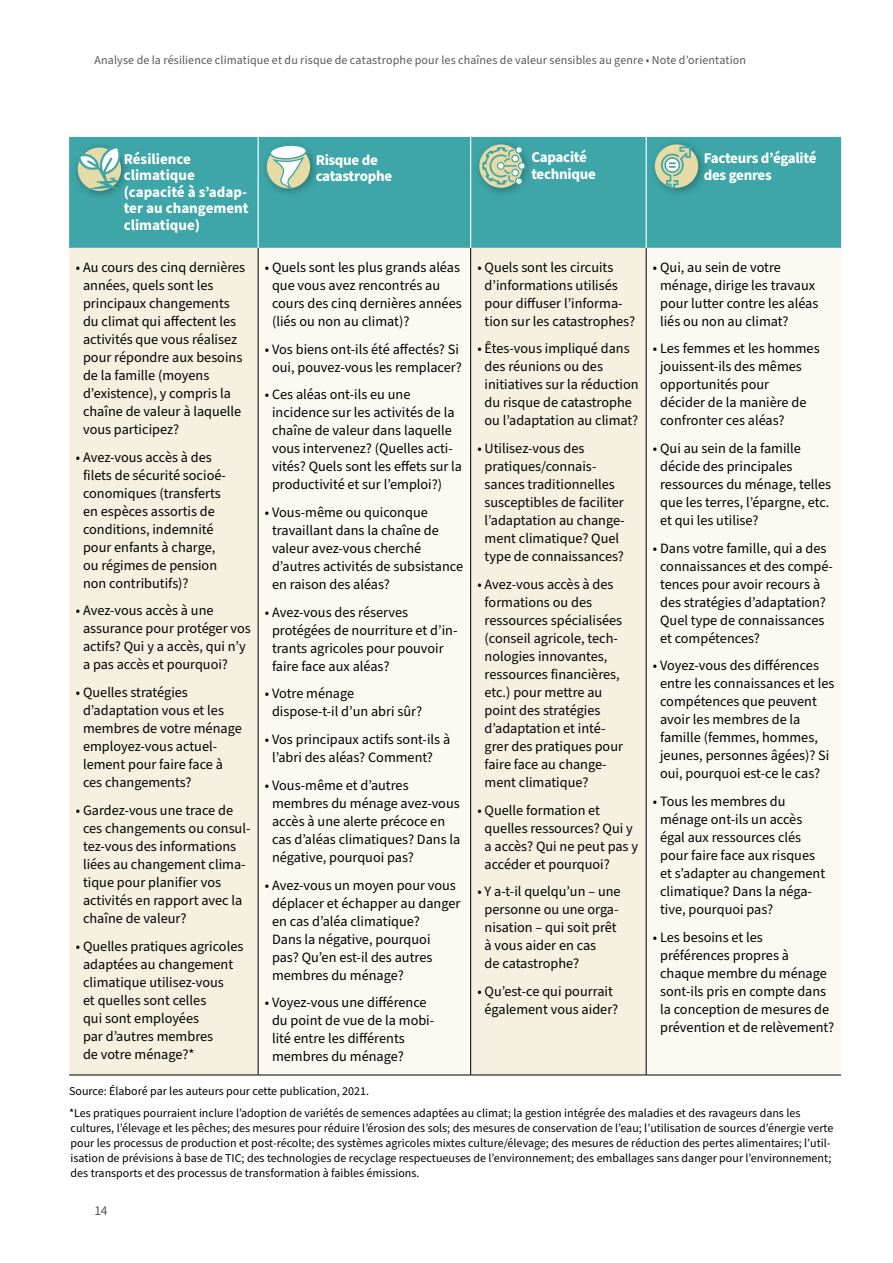
<style>
.page{position:relative;width:893px;height:1263px;background:#fff}
.page>*{position:absolute;margin:0;border:0;box-sizing:border-box;transform-origin:0 0}
.t1{font:700 15px/16.5px "Source Sans Pro";color:#fff}
.t2{font:700 15px/16.5px "Source Sans Pro";letter-spacing:-.02em;color:#fff}
.t3{font:14.25px/18px "Source Sans Pro";color:#000}
.t4{font:13.5px "Source Sans Pro";color:#58585b}
.t5{font:12px/15px "Source Sans Pro";color:#000}
.t6{font:12px "Source Sans Pro";letter-spacing:.01em;color:#58585b}
</style>
<div class="page">
<div style="left:69px;top:137px;width:772px;height:111px;background:#3ea6a8"></div>
<div style="left:69px;top:248px;width:189px;height:827px;background:#f5f0e0"></div>
<svg style="left:259px;top:248px;width:582px;height:827px;fill:#fbf9f2"></svg>
<hr style="left:258px;top:248px;width:1px;height:827px;background:#000">
<hr style="left:470px;top:248px;width:1px;height:827px;background:#000">
<hr style="left:646px;top:248px;width:1px;height:827px;background:#000">
<hr style="left:69px;top:1075px;width:189px;height:1px;background:#000">
<hr style="left:258px;top:1075px;width:213px;height:1px;background:#000">
<hr style="left:471px;top:1075px;width:175px;height:1px;background:#000">
<hr style="left:646px;top:1075px;width:195px;height:1px;background:#000">
<hr style="left:258px;top:137px;width:1px;height:111px;background:#fff">
<hr style="left:470px;top:137px;width:1px;height:111px;background:#fff">
<hr style="left:646px;top:137px;width:1px;height:111px;background:#fff">
<div style="left:72px;top:141px;width:59px;height:61px;background:#000;opacity:.3"></div>
<svg style="left:78px;top:146px;width:45px;height:44px;background:#9cc5b2"></svg>
<div style="left:261px;top:139px;width:59px;height:60px;background:#000;opacity:.3"></div>
<div style="left:267px;top:145px;width:43px;height:43px;background:#e6daa5;border-radius:50%"></div>
<svg style="left:269px;top:145px;width:39px;height:47px"></svg>
<div style="left:473px;top:138px;width:60px;height:61px;background:#000;opacity:.3"></div>
<svg style="left:479px;top:144px;width:44px;height:44px"></svg>
<svg style="left:482px;top:146px;width:44px;height:39px;background:#a2c5aa"></svg>
<div style="left:649px;top:138px;width:59px;height:61px;background:#000;opacity:.3"></div>
<div style="left:655px;top:144px;width:43px;height:44px;background:#e6daa5;border-radius:50%"></div>
<svg style="left:660px;top:147px;width:31px;height:42px"></svg>
<p class="t6" style="left:94px;top:52px;width:653px">Analyse de la résilience climatique et du risque de catastrophe pour les chaînes de valeur sensibles au genre • Note d’orientation</p>
<p class="t1" style="left:124px;top:151px;width:126px">Résilience climatique (capacité à s’adap&shy;ter au changement climatique)</p>
<p class="t2" style="left:316px;top:152px;width:78px">Risque de catastrophe</p>
<p class="t2" style="left:531px;top:149px;width:66px">Capacité technique</p>
<p class="t2" style="left:704px;top:150px;width:114px">Facteurs d’égalité des genres</p>
<p class="t3" style="left:83px;top:259px;width:164px;text-indent:-7px">• Au cours des cinq dernières années, quels sont les principaux changements du climat qui affectent les activités que vous réalisez pour répondre aux besoins de la famille (moyens d’existence), y compris la chaîne de valeur à laquelle vous participez?</p>
<p class="t3" style="left:83px;top:448px;width:144px;text-indent:-7px">• Avez-vous accès à des filets de sécurité socioé&shy;conomiques (transferts en espèces assortis de conditions, indemnité pour enfants à charge, ou régimes de pension non contributifs)?</p>
<p class="t3" style="left:83px;top:602px;width:169px;text-indent:-7px">• Avez-vous accès à une assurance pour protéger vos actifs? Qui y a accès, qui n’y a pas accès et pourquoi?</p>
<p class="t3" style="left:83px;top:684px;width:160px;text-indent:-7px">• Quelles stratégies d’adaptation vous et les membres de votre ménage employez-vous actuel&shy;lement pour faire face à ces changements?</p>
<p class="t3" style="left:83px;top:801px;width:169px;text-indent:-7px">• Gardez-vous une trace de ces changements ou consul&shy;tez-vous des informations liées au changement clima&shy;tique pour planifier vos activités en rapport avec la chaîne de valeur?</p>
<p class="t3" style="left:83px;top:937px;width:162px;text-indent:-7px">• Quelles pratiques agricoles adaptées au changement climatique utilisez-vous<br>et quelles sont celles<br>qui sont employées<br>par d’autres membres<br>de votre ménage?*</p>
<p class="t3" style="left:272px;top:258px;width:191px;text-indent:-7px">• Quels sont les plus grands aléas que vous avez rencontrés au cours des cinq dernières années (liés ou non au climat)?</p>
<p class="t3" style="left:265px;top:340px;width:198px;text-align:center">• Vos biens ont-ils été affectés? Si oui, pouvez-vous les remplacer?</p>
<p class="t3" style="left:272px;top:386px;width:191px;text-indent:-7px">• Ces aléas ont-ils eu une incidence sur les activités de la chaîne de valeur dans laquelle vous intervenez? (Quelles acti&shy;vités? Quels sont les effets sur la productivité et sur l’emploi?)</p>
<p class="t3" style="left:272px;top:504px;width:193px;text-indent:-7px">• Vous-même ou quiconque travaillant dans la chaîne de valeur avez-vous cherché d’autres activités de subsistance en raison des aléas?</p>
<p class="t3" style="left:272px;top:603px;width:187px;text-indent:-7px">• Avez-vous des réserves protégées de nourriture et d’in&shy;trants agricoles pour pouvoir faire face aux aléas?</p>
<p class="t3" style="left:272px;top:685px;width:152px;text-indent:-7px">• Votre ménage dispose-t-il d’un abri sûr?</p>
<p class="t3" style="left:272px;top:731px;width:180px;text-indent:-7px">• Vos principaux actifs sont-ils à l’abri des aléas? Comment?</p>
<p class="t3" style="left:272px;top:776px;width:190px;text-indent:-7px">• Vous-même et d’autres membres du ménage avez-vous accès à une alerte précoce en cas d’aléas climatiques? Dans la négative, pourquoi pas?</p>
<p class="t3" style="left:272px;top:876px;width:190px;text-indent:-7px">• Avez-vous un moyen pour vous déplacer et échapper au danger en cas d’aléa climatique?<br>Dans la négative, pourquoi pas? Qu’en est-il des autres membres du ménage?</p>
<p class="t3" style="left:272px;top:994px;width:164px;text-indent:-7px">• Voyez-vous une différence du point de vue de la mobi&shy;lité entre les différents membres du ménage?</p>
<p class="t3" style="left:660px;top:258px;width:160px;text-indent:-7px">• Qui, au sein de votre ménage, dirige les travaux pour lutter contre les aléas liés ou non au climat?</p>
<p class="t3" style="left:660px;top:340px;width:161px;text-indent:-7px">• Les femmes et les hommes jouissent-ils des mêmes opportunités pour<br>décider de la manière de confronter ces aléas?</p>
<p class="t3" style="left:660px;top:440px;width:173px;text-indent:-7px">• Qui au sein de la famille décide des principales ressources du ménage, telles que les terres, l’épargne, etc. et qui les utilise?</p>
<p class="t3" style="left:660px;top:539px;width:174px;text-indent:-7px">• Dans votre famille, qui a des connaissances et des compé&shy;tences pour avoir recours à des stratégies d’adaptation?<br>Quel type de connaissances et compétences?</p>
<p class="t3" style="left:660px;top:657px;width:176px;text-indent:-7px">• Voyez-vous des différences entre les connaissances et les compétences que peuvent avoir les membres de la famille (femmes, hommes, jeunes, personnes âgées)? Si oui, pourquoi est-ce le cas?</p>
<p class="t3" style="left:660px;top:793px;width:167px;text-indent:-7px">• Tous les membres du ménage ont-ils un accès égal aux ressources clés pour faire face aux risques et s’adapter au changement climatique? Dans la néga&shy;tive, pourquoi pas?</p>
<p class="t3" style="left:660px;top:929px;width:176px;text-indent:-7px">• Les besoins et les préférences propres à chaque membre du ménage sont-ils pris en compte dans la conception de mesures de prévention et de relèvement?</p>
<p class="t3" style="left:485px;top:258px;width:152px;text-indent:-7px">• Quels sont les circuits d’informations utilisés pour diffuser l’informa&shy;tion sur les catastrophes?</p>
<p class="t3" style="left:485px;top:340px;width:155px;text-indent:-7px">• Êtes-vous impliqué dans des réunions ou des initiatives sur la réduction du risque de catastrophe ou l’adaptation au climat?</p>
<p class="t3" style="left:485px;top:440px;width:142px;text-indent:-7px">• Utilisez-vous des pratiques/connais&shy;sances traditionnelles susceptibles de faciliter l’adaptation au change&shy;ment climatique? Quel type de connaissances?</p>
<p class="t3" style="left:485px;top:576px;width:140px;text-indent:-7px">• Avez-vous accès à des formations ou des ressources spécialisées (conseil agricole, tech&shy;nologies innovantes, ressources financières, etc.) pour mettre au point des stratégies d’adaptation et inté&shy;grer des pratiques pour faire face au change&shy;ment climatique?</p>
<p class="t3" style="left:485px;top:801px;width:155px;text-indent:-7px">• Quelle formation et quelles ressources? Qui y a accès? Qui ne peut pas y accéder et pourquoi?</p>
<p class="t3" style="left:485px;top:883px;width:138px;text-indent:-7px">• Y a-t-il quelqu’un – une personne ou une orga&shy;nisation – qui soit prêt à vous aider en cas<br>de catastrophe?</p>
<p class="t3" style="left:477px;top:983px;width:142px;text-align:center">• Qu’est-ce qui pourrait également vous aider?</p>
<p class="t5" style="left:69px;top:1080px;width:733px;line-height:21.8px">Source: Élaboré par les auteurs pour cette publication, 2021.<br>*Les pratiques pourraient inclure l’adoption de variétés de semences adaptées au climat; la gestion intégrée des maladies et des ravageurs dans les</p>
<p class="t5" style="left:71px;top:1120px;width:764px">cultures, l’élevage et les pêches; des mesures pour réduire l’érosion des sols; des mesures de conservation de l’eau; l’utilisation de sources d’énergie verte pour les processus de production et post-récolte; des systèmes agricoles mixtes culture/élevage; des mesures de réduction des pertes alimentaires; l’util&shy;isation de prévisions à base de TIC; des technologies de recyclage respectueuses de l’environnement; des emballages sans danger pour l’environnement; des transports et des processus de transformation à faibles émissions.</p>
<p class="t4" style="left:94px;top:1202px;width:15px">14</p>
</div>
